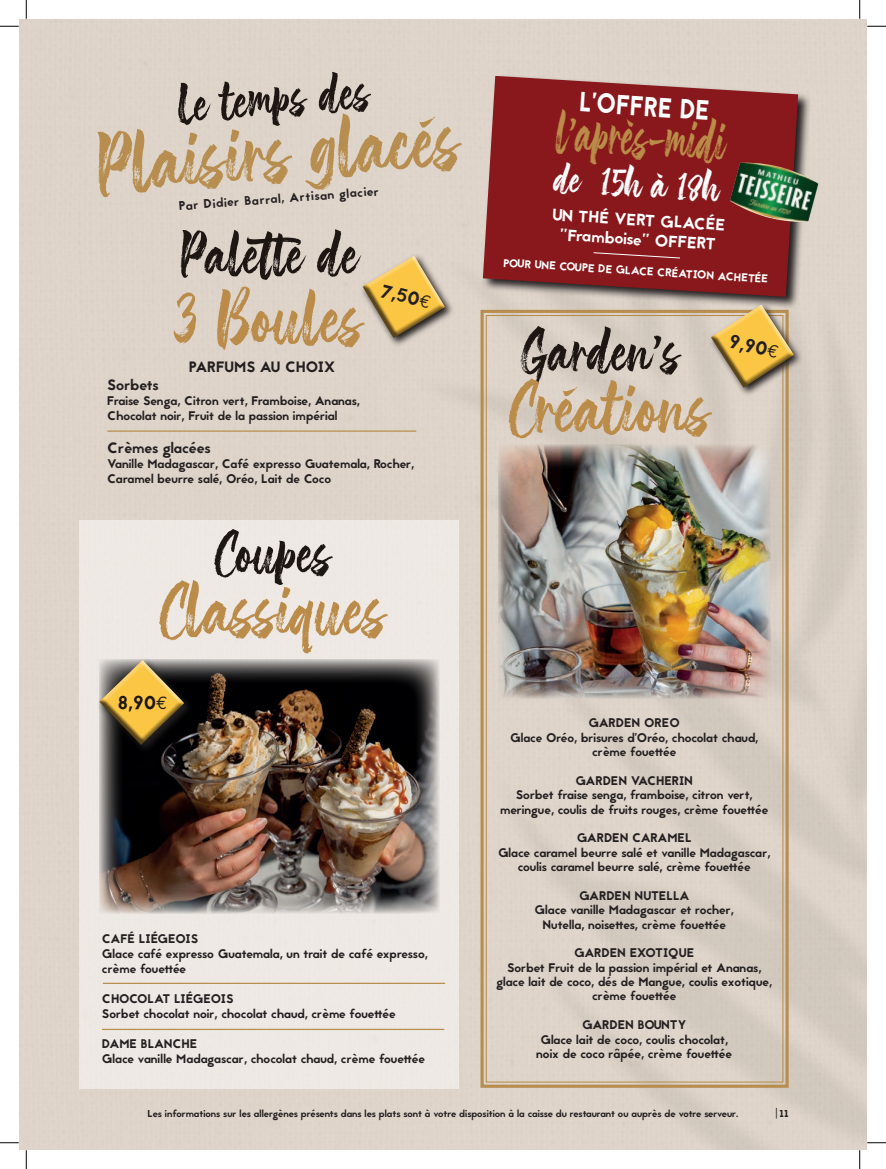
<style>
.page{position:relative;width:886px;height:1169px;background:#fff}
.page>*{position:absolute;margin:0;border:0;box-sizing:border-box;transform-origin:0 0}
.t1{font:82.5px "The Friday Stroke";color:#b78e4f}
.t2{font:73.75px "The Friday Stroke";color:#ba8b49}
.t3{font:60px "The Friday Stroke";color:#1d1613}
.t4{font:57.25px "The Friday Stroke";color:#ba8b49;scale:.81 1}
.t5{font:52.5px "The Friday Stroke";color:#1d1613}
.t6{font:40px "The Friday Stroke";color:#fff}
.t7{font:27.5px "Jaapokki";color:#fff;scale:.86 1}
.t8{font:18.75px "Jaapokki";color:#231f20}
.t9{font:18.75px "Jaapokki";color:#1d1613}
.t10{font:16.38px/19.5px "Jaapokki";color:#fff;text-align:center}
.t11{font:15px "Jaapokki";color:#231f20}
.t12{font:12.5px/14.4px "Jaapokki";color:#231f20;text-align:center}
.t13{font:11.25px "Jaapokki";color:#fff}
.t14{font:10px "Jaapokki";color:#231f20}
.s1{font-family:"Euro Mono"}
</style>
<div class="page">
<div style="left:19px;top:19px;width:7px;height:1130px;background:#ded4ca"></div>
<div style="left:79px;top:520px;width:380px;height:568px;background:#eee9e4"></div>
<img style="left:99px;top:659px;width:340px;height:254px">
<svg style="left:481px;top:74px;width:329px;height:236px;background:#c6bcb3"></svg>
<svg style="left:482px;top:76px;width:315px;height:221px;background:#8c292b"></svg>
<svg style="left:592px;top:252px;width:88px;height:7px"></svg>
<svg style="left:479px;top:308px;width:311px;height:781px;background:#d7ccbf"></svg>
<hr style="left:102px;top:1028px;width:342px;height:2px;background:#b78e4f">
<hr style="left:107px;top:430px;width:309px;height:2px;background:#b78e4f">
<svg style="left:360px;top:253px;width:94px;height:94px;background:#d9cfc5"></svg>
<svg style="left:361px;top:254px;width:86px;height:85px;background:#d6ba7c"></svg>
<svg style="left:708px;top:302px;width:95px;height:95px;background:#d2c7bc"></svg>
<svg style="left:709px;top:302px;width:86px;height:87px;background:#d2b474"></svg>
<svg style="left:99px;top:659px;width:95px;height:95px"></svg>
<svg style="left:99px;top:659px;width:87px;height:87px;background:#977f47"></svg>
<img style="left:729px;top:162px;width:89px;height:60px">
<hr style="left:103px;top:982px;width:342px;height:2px;background:#b78e4f">
<img style="left:498px;top:444px;width:272px;height:255px">
<svg style="left:0;top:25px;width:19px;height:2px"></svg>
<svg style="left:866px;top:25px;width:19px;height:2px"></svg>
<svg style="left:0;top:1142px;width:19px;height:1px"></svg>
<svg style="left:866px;top:1142px;width:19px;height:1px"></svg>
<svg style="left:25px;top:0;width:2px;height:19px"></svg>
<svg style="left:25px;top:1150px;width:2px;height:19px"></svg>
<svg style="left:859px;top:0;width:1px;height:19px"></svg>
<svg style="left:859px;top:1150px;width:1px;height:19px"></svg>
<svg style="left:680px;top:99px;width:28px;height:21px"></svg>
<h3 class="t5" style="left:175px;top:72px;width:195px;rotate:-4deg">Le temps des</h3>
<h1 class="t1" style="left:91px;top:113px;width:367px;rotate:-4deg">Plaisirs glacés</h1>
<p class="t12" style="left:178px;top:198px;width:202px;rotate:-4deg">Par Didier Barral, Artisan glacier</p>
<h3 class="t3" style="left:179px;top:216px;width:181px">Palette de</h3>
<h2 class="t2" style="left:174px;top:272px;width:191px">3 Boules</h2>
<h3 class="t8" style="left:384px;top:278px;width:52px;rotate:14deg">7,50<span class="s1">e</span></h3>
<p class="t11" style="left:189px;top:356px;width:148px">PARFUMS AU CHOIX</p>
<p class="t11" style="left:107px;top:374px;width:53px">Sorbets</p>
<p class="t12" style="left:107px;top:393px;width:254px;line-height:15px;text-align:left">Fraise Senga, Citron vert, Framboise, Ananas,<br>Chocolat noir, Fruit de la passion impérial</p>
<p class="t11" style="left:107px;top:437px;width:105px">Crèmes glacées</p>
<p class="t12" style="left:107px;top:456px;width:308px;line-height:15px;text-align:left">Vanille Madagascar, Café expresso Guatemala, Rocher,<br>Caramel beurre salé, Oréo, Lait de Coco</p>
<h3 class="t3" style="left:215px;top:515px;width:118px">Coupes</h3>
<h2 class="t2" style="left:160px;top:563px;width:228px">Classiques</h2>
<h3 class="t9" style="left:118px;top:689px;width:51px;rotate:1deg">8,90<span class="s1">e</span></h3>
<p class="t12" style="left:102px;top:931px;width:327px;line-height:15px;text-align:left">CAFÉ LIÉGEOIS<br>Glace café expresso Guatemala, un trait de café expresso, crème fouettée</p>
<p class="t12" style="left:102px;top:991px;width:295px;line-height:15px;text-align:left">CHOCOLAT LIÉGEOIS<br>Sorbet chocolat noir, chocolat chaud, crème fouettée</p>
<p class="t12" style="left:102px;top:1036px;width:324px;line-height:15px;text-align:left">DAME BLANCHE<br>Glace vanille Madagascar, chocolat chaud, crème fouettée</p>
<h3 class="t7" style="left:580px;top:83px;width:36px;rotate:4deg">L’offre</h3>
<h3 class="t4" style="left:559px;top:95px;width:210px;rotate:4deg">l’après-midi</h3>
<h3 class="t6" style="left:556px;top:153px;width:167px;rotate:4deg">de 15h à 18h</h3>
<h3 class="t10" style="left:552px;top:206px;width:175px;rotate:3deg">UN THÉ VERT GLACÉE "Framboise" OFFERT</h3>
<p class="t13" style="left:503px;top:256px;width:267px;rotate:3deg">POUR UNE COUPE DE GLACE CRÉATION ACHETÉE</p>
<h3 class="t3" style="left:521px;top:313px;width:161px">Garden’s</h3>
<h2 class="t2" style="left:509px;top:362px;width:203px">Créations</h2>
<h3 class="t8" style="left:732px;top:328px;width:52px;rotate:12deg">9,90<span class="s1">e</span></h3>
<p class="t12" style="left:510px;top:716px;width:249px">GARDEN OREO<br>Glace Oréo, brisures d’Oréo, chocolat chaud, crème fouettée</p>
<p class="t12" style="left:500px;top:773px;width:270px">GARDEN VACHERIN<br>Sorbet fraise senga, framboise, citron vert, meringue, coulis de fruits rouges, crème fouettée</p>
<p class="t12" style="left:498px;top:831px;width:274px">GARDEN CARAMEL<br>Glace caramel beurre salé et vanille Madagascar, coulis caramel beurre salé, crème fouettée</p>
<p class="t12" style="left:534px;top:888px;width:201px">GARDEN NUTELLA<br>Glace vanille Madagascar et rocher,<br>Nutella, noisettes, crème fouettée</p>
<p class="t12" style="left:496px;top:946px;width:277px">GARDEN EXOTIQUE<br>Sorbet Fruit de la passion impérial et Ananas, glace lait de coco, dés de Mangue, coulis exotique, crème fouettée</p>
<p class="t12" style="left:536px;top:1018px;width:197px">GARDEN BOUNTY<br>Glace lait de coco, coulis chocolat, noix de coco râpée, crème fouettée</p>
<p class="t14" style="left:147px;top:1107px;width:592px">Les informations sur les allergènes présents dans les plats sont à votre disposition à la caisse du restaurant ou auprès de votre serveur.</p>
<p class="t14" style="left:773px;top:1107px;width:17px">|11</p>
</div>
